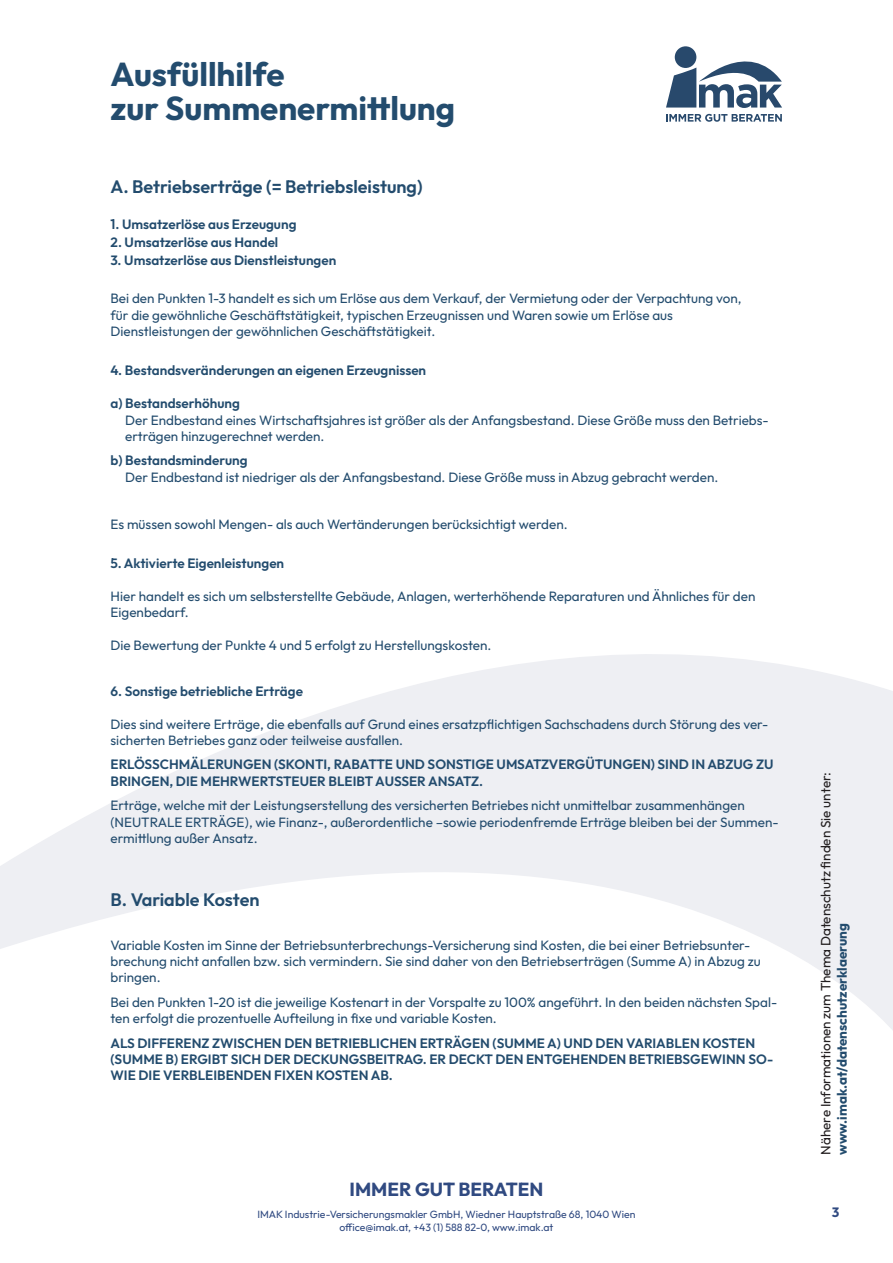
<style>
.page{position:relative;width:893px;height:1263px;background:#fff}
.page>*{position:absolute;margin:0;border:0;box-sizing:border-box;transform-origin:0 0}
.t1{font:700 33.15px/34.5px "Outfit";color:#234c6e}
.t2{font:700 18.9px "Outfit";color:#304a81}
.t3{font:600 18px "Outfit";color:#234c6e}
.t4{font:13.5px/16.2px "Outfit";color:#234c6e}
.t5{font:600 13.5px/16.2px "Outfit";color:#234c6e}
.t6{font:13.5px "Outfit";color:#231f20}
.t7{font:700 13.5px "Outfit";color:#234c6e}
.t8{font:700 13.5px "Outfit";color:#304a81}
.t9{font:10.5px/12.6px "Outfit";color:#304a81;text-align:center}
</style>
<div class="page">
<svg style="left:0;top:654px;width:893px;height:376px;fill:#eeeff3"></svg>
<svg style="left:666px;top:114px;width:116px;height:8px"></svg>
<svg style="left:666px;top:46px;width:116px;height:62px"></svg>
<h1 class="t1" style="left:111px;top:58px;width:346px">Ausfüllhilfe<br>zur Summenermittlung</h1>
<h3 class="t3" style="left:111px;top:174px;width:313px">A. Betriebserträge (= Betriebsleistung)</h3>
<p class="t5" style="left:111px;top:216px;width:187px">1. Umsatzerlöse aus Erzeugung</p>
<p class="t5" style="left:111px;top:234px;width:169px">2. Umsatzerlöse aus Handel</p>
<p class="t5" style="left:111px;top:252px;width:227px">3. Umsatzerlöse aus Dienstleistungen</p>
<p class="t4" style="left:111px;top:291px;width:633px">Bei den Punkten 1-3 handelt es sich um Erlöse aus dem Verkauf, der Vermietung oder der Verpachtung von, für die gewöhnliche Geschäftstätigkeit, typischen Erzeugnissen und Waren sowie um Erlöse aus<br>Dienstleistungen der gewöhnlichen Geschäftstätigkeit.</p>
<p class="t5" style="left:111px;top:362px;width:317px">4. Bestandsveränderungen an eigenen Erzeugnissen</p>
<p class="t5" style="left:111px;top:396px;width:131px">a) Bestandserhöhung</p>
<p class="t4" style="left:125px;top:412px;width:645px">Der Endbestand eines Wirtschaftsjahres ist größer als der Anfangsbestand. Diese Größe muss den Betriebs&shy;erträgen hinzugerechnet werden.</p>
<p class="t5" style="left:111px;top:453px;width:139px">b) Bestandsminderung</p>
<p class="t4" style="left:125px;top:469px;width:595px">Der Endbestand ist niedriger als der Anfangsbestand. Diese Größe muss in Abzug gebracht werden.</p>
<p class="t4" style="left:111px;top:517px;width:459px">Es müssen sowohl Mengen- als auch Wertänderungen berücksichtigt werden.</p>
<p class="t5" style="left:111px;top:556px;width:175px">5. Aktivierte Eigenleistungen</p>
<p class="t4" style="left:111px;top:589px;width:646px">Hier handelt es sich um selbsterstellte Gebäude, Anlagen, werterhöhende Reparaturen und Ähnliches für den<br>Eigenbedarf.</p>
<p class="t4" style="left:111px;top:637px;width:382px">Die Bewertung der Punkte 4 und 5 erfolgt zu Herstellungskosten.</p>
<p class="t5" style="left:111px;top:683px;width:194px">6. Sonstige betriebliche Erträge</p>
<p class="t4" style="left:111px;top:716px;width:659px">Dies sind weitere Erträge, die ebenfalls auf Grund eines ersatzpflichtigen Sachschadens durch Störung des ver&shy;sicherten Betriebes ganz oder teilweise ausfallen.</p>
<p class="t5" style="left:111px;top:757px;width:664px">ERLÖSSCHMÄLERUNGEN (SKONTI, RABATTE UND SONSTIGE UMSATZVERGÜTUNGEN) SIND IN ABZUG ZU<br>BRINGEN, DIE MEHRWERTSTEUER BLEIBT AUSSER ANSATZ.</p>
<p class="t4" style="left:111px;top:798px;width:670px">Erträge, welche mit der Leistungserstellung des versicherten Betriebes nicht unmittelbar zusammenhängen (NEUTRALE ERTRÄGE), wie Finanz-, außerordentliche –sowie periodenfremde Erträge bleiben bei der Summen&shy;ermittlung außer Ansatz.</p>
<h3 class="t3" style="left:111px;top:888px;width:151px">B. Variable Kosten</h3>
<p class="t4" style="left:111px;top:937px;width:652px">Variable Kosten im Sinne der Betriebsunterbrechungs-Versicherung sind Kosten, die bei einer Betriebsunter&shy;brechung nicht anfallen bzw. sich vermindern. Sie sind daher von den Betriebserträgen (Summe A) in Abzug zu bringen.</p>
<p class="t4" style="left:111px;top:994px;width:668px">Bei den Punkten 1-20 ist die jeweilige Kostenart in der Vorspalte zu 100% angeführt. In den beiden nächsten Spal&shy;ten erfolgt die prozentuelle Aufteilung in fixe und variable Kosten.</p>
<p class="t5" style="left:111px;top:1035px;width:664px">ALS DIFFERENZ ZWISCHEN DEN BETRIEBLICHEN ERTRÄGEN (SUMME A) UND DEN VARIABLEN KOSTEN (SUMME B) ERGIBT SICH DER DECKUNGSBEITRAG. ER DECKT DEN ENTGEHENDEN BETRIEBSGEWINN SO-<br>WIE DIE VERBLEIBENDEN FIXEN KOSTEN AB.</p>
<p class="t6" style="left:817px;top:1154px;width:384px;rotate:-90deg">Nähere Informationen zum Thema Datenschutz finden Sie unter:</p>
<p class="t7" style="left:833px;top:1154px;width:233px;rotate:-90deg">www.imak.at/datenschutzerklaerung</p>
<h2 class="t2" style="left:350px;top:1176px;width:195px">IMMER GUT BERATEN</h2>
<p class="t9" style="left:257px;top:1208px;width:380px">IMAK Industrie-Versicherungsmakler GmbH, Wiedner Hauptstraße 68, 1040 Wien office@imak.at, +43 (1) 588 82-0, www.imak.at</p>
<p class="t8" style="left:832px;top:1203px;width:9px">3</p>
</div>
